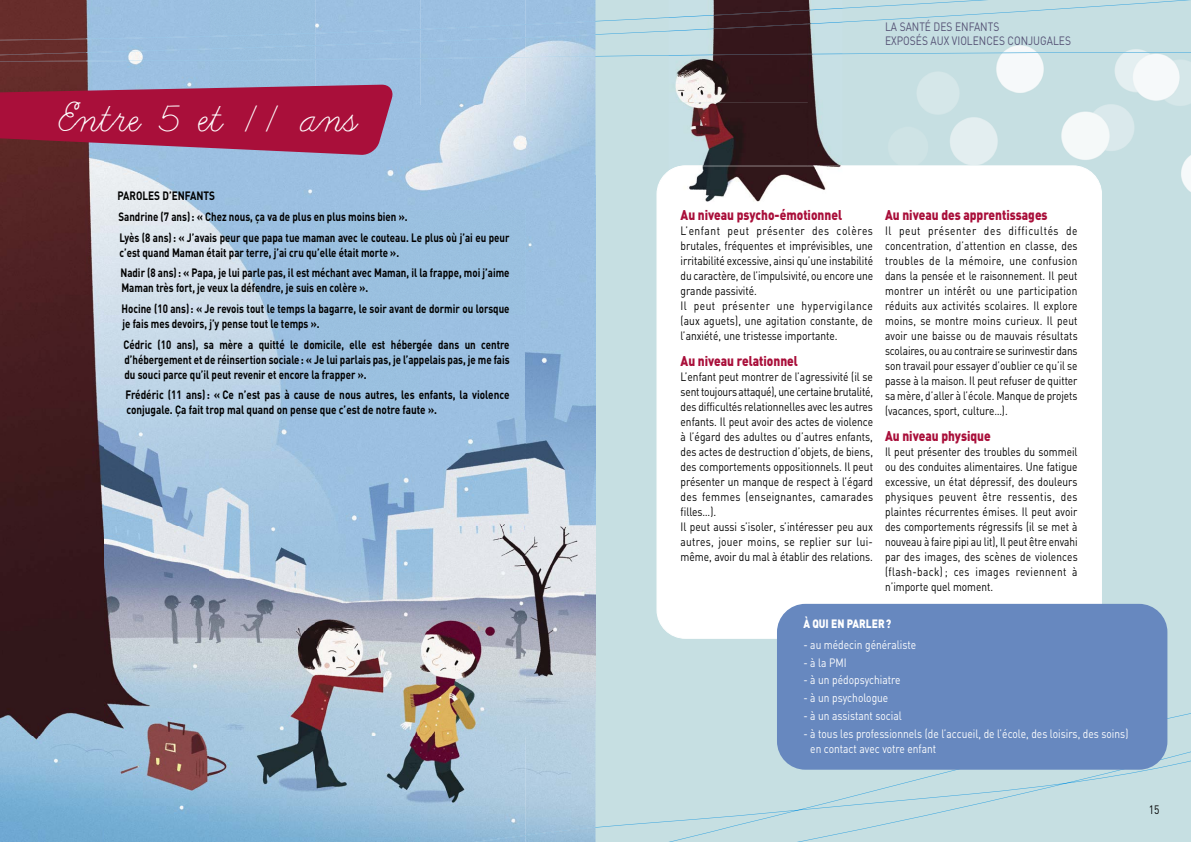
<style>
.page{position:relative;width:1191px;height:842px;background:#fff}
.page>*{position:absolute;margin:0;border:0;box-sizing:border-box;transform-origin:0 0}
.t1{font:32px "Abc Cursive";color:#fff;scale:.96 1}
.t2{font:900 14px "DIN";color:#a90f3a;scale:.85 1}
.t3{font:12px/15px "DIN";color:#000;text-align:justify;scale:.84 1}
.t4{font:12px/15px "DIN";color:#000;scale:.85 1}
.t5{font:700 12px/20.7px "DIN";color:#000;scale:.81 1}
.t6{font:700 12px/20.7px "DIN";color:#000;scale:.83 1}
.t7{font:12px/15px "DIN";color:#fff;scale:.85 1}
.t8{font:12px/14px "DIN";color:#545174;scale:.85 1}
.t9{font:900 12px "DIN";color:#fff;scale:.85 1}
</style>
<div class="page">
<img style="left:525px;top:64px;width:143px;height:111px">
<img style="left:842px;top:64px;width:349px;height:111px">
<img style="left:525px;top:175px;width:140px;height:528px">
<svg style="left:525px;top:0;width:666px;height:64px;fill:#c6dfe2"></svg>
<svg style="left:525px;top:703px;width:666px;height:139px;fill:#c6dfe2"></svg>
<img style="left:0;top:0;width:525px;height:842px">
<img style="left:0;top:32px;width:350px;height:30px">
<img style="left:350px;top:21px;width:245px;height:39px">
<img style="left:475px;top:827px;width:120px;height:15px">
<svg style="left:656px;top:165px;width:446px;height:474px"></svg>
<svg style="left:0;top:85px;width:394px;height:70px"></svg>
<img style="left:668px;top:0;width:139px;height:165px">
<img style="left:807px;top:0;width:35px;height:165px">
<img style="left:668px;top:8px;width:174px;height:48px">
<img style="left:668px;top:172px;width:174px;height:34px">
<img style="left:668px;top:165px;width:174px;height:7px">
<div style="left:777px;top:604px;width:390px;height:166px;background:#6788bf;border-radius:28px"></div>
<h1 class="t1" style="left:58px;top:96px;width:313px">Entre 5 et 11 ans</h1>
<p class="t6" style="left:117px;top:185px;width:474px">PAROLES D’ENFANTS<br>Sandrine (7 ans) : « Chez nous, ça va de plus en plus moins bien ».<br>Lyès (8 ans) : « J’avais peur que papa tue maman avec le couteau. Le plus où j’ai eu peur</p>
<p class="t5" style="left:119px;top:241px;width:483px">c’est quand Maman était par terre, j’ai cru qu’elle était morte ».<br>Nadir (8 ans) : « Papa, je lui parle pas, il est méchant avec Maman, il la frappe, moi j’aime</p>
<p class="t5" style="left:121px;top:277px;width:481px">Maman très fort, je veux la défendre, je suis en colère ».<br>Hocine (10 ans) : « Je revois tout le temps la bagarre, le soir avant de dormir ou lorsque</p>
<p class="t5" style="left:122px;top:313px;width:479px">je fais mes devoirs, j’y pense tout le temps ».<br>Cédric (10 ans), sa mère a quitté le domicile, elle est hébergée dans un centre</p>
<p class="t5" style="left:124px;top:351px;width:477px;line-height:15px">d’hébergement et de réinsertion sociale : « Je lui parlais pas, je l’appelais pas, je me fais du souci parce qu’il peut revenir et encore la frapper ».</p>
<p class="t6" style="left:125px;top:387px;width:464px;line-height:15px">Frédéric (11 ans) : « Ce n’est pas à cause de nous autres, les enfants, la violence conjugale. Ça fait trop mal quand on pense que c’est de notre faute ».</p>
<p class="t8" style="left:885px;top:20px;width:220px">LA SANTÉ DES ENFANTS<br>EXPOSÉS AUX VIOLENCES CONJUGALES</p>
<p class="t2" style="left:680px;top:205px;width:192px">Au niveau psycho-émotionnel</p>
<p class="t4" style="left:680px;top:223px;width:228px">L’enfant peut présenter des colères brutales, fréquentes et imprévisibles, une irritabilité excessive, ainsi qu’une instabilité du caractère, de l’impulsivité, ou encore une grande passivité.<br>Il peut présenter une hypervigilance (aux aguets), une agitation constante, de l’anxiété, une tristesse importante.</p>
<p class="t2" style="left:680px;top:352px;width:140px">Au niveau relationnel</p>
<p class="t4" style="left:680px;top:369px;width:228px">L’enfant peut montrer de l’agressivité (il se sent toujours attaqué), une certaine brutalité, des difficultés relationnelles avec les autres enfants. Il peut avoir des actes de violence à l’égard des adultes ou d’autres enfants, des actes de destruction d’objets, de biens, des comportements oppositionnels. Il peut présenter un manque de respect à l’égard des femmes (enseignantes, camarades filles…).<br>Il peut aussi s’isoler, s’intéresser peu aux autres, jouer moins, se replier sur lui&shy;même, avoir du mal à établir des relations.</p>
<p class="t2" style="left:885px;top:205px;width:193px">Au niveau des apprentissages</p>
<p class="t3" style="left:885px;top:223px;width:231px">Il peut présenter des difficultés de concentration, d’attention en classe, des troubles de la mémoire, une confusion dans la pensée et le raisonnement. Il peut montrer un intérêt ou une participation réduits aux activités scolaires. Il explore moins, se montre moins curieux. Il peut avoir une baisse ou de mauvais résultats scolaires, ou au contraire se surinvestir dans son travail pour essayer d’oublier ce qu’il se passe à la maison. Il peut refuser de quitter sa mère, d’aller à l’école. Manque de projets (vacances, sport, culture…).</p>
<p class="t2" style="left:885px;top:427px;width:126px">Au niveau physique</p>
<p class="t3" style="left:885px;top:444px;width:231px">Il peut présenter des troubles du sommeil ou des conduites alimentaires. Une fatigue excessive, un état dépressif, des douleurs physiques peuvent être ressentis, des plaintes récurrentes émises. Il peut avoir des comportements régressifs (il se met à nouveau à faire pipi au lit), Il peut être envahi par des images, des scènes de violences (flash-back) ; ces images reviennent à n’importe quel moment.</p>
<p class="t9" style="left:803px;top:616px;width:105px">À QUI EN PARLER ?</p>
<p class="t7" style="left:803px;top:637px;width:134px">- au médecin généraliste</p>
<p class="t7" style="left:803px;top:654px;width:52px">- à la PMI</p>
<p class="t7" style="left:803px;top:672px;width:116px">- à un pédopsychiatre</p>
<p class="t7" style="left:803px;top:690px;width:101px">- à un psychologue</p>
<p class="t7" style="left:803px;top:708px;width:117px">- à un assistant social</p>
<p class="t7" style="left:810px;top:726px;width:376px;text-indent:-7px">- à tous les professionnels (de l’accueil, de l’école, des loisirs, des soins) en contact avec votre enfant</p>
<p class="t4" style="left:1148px;top:802px;width:14px">15</p>
</div>
